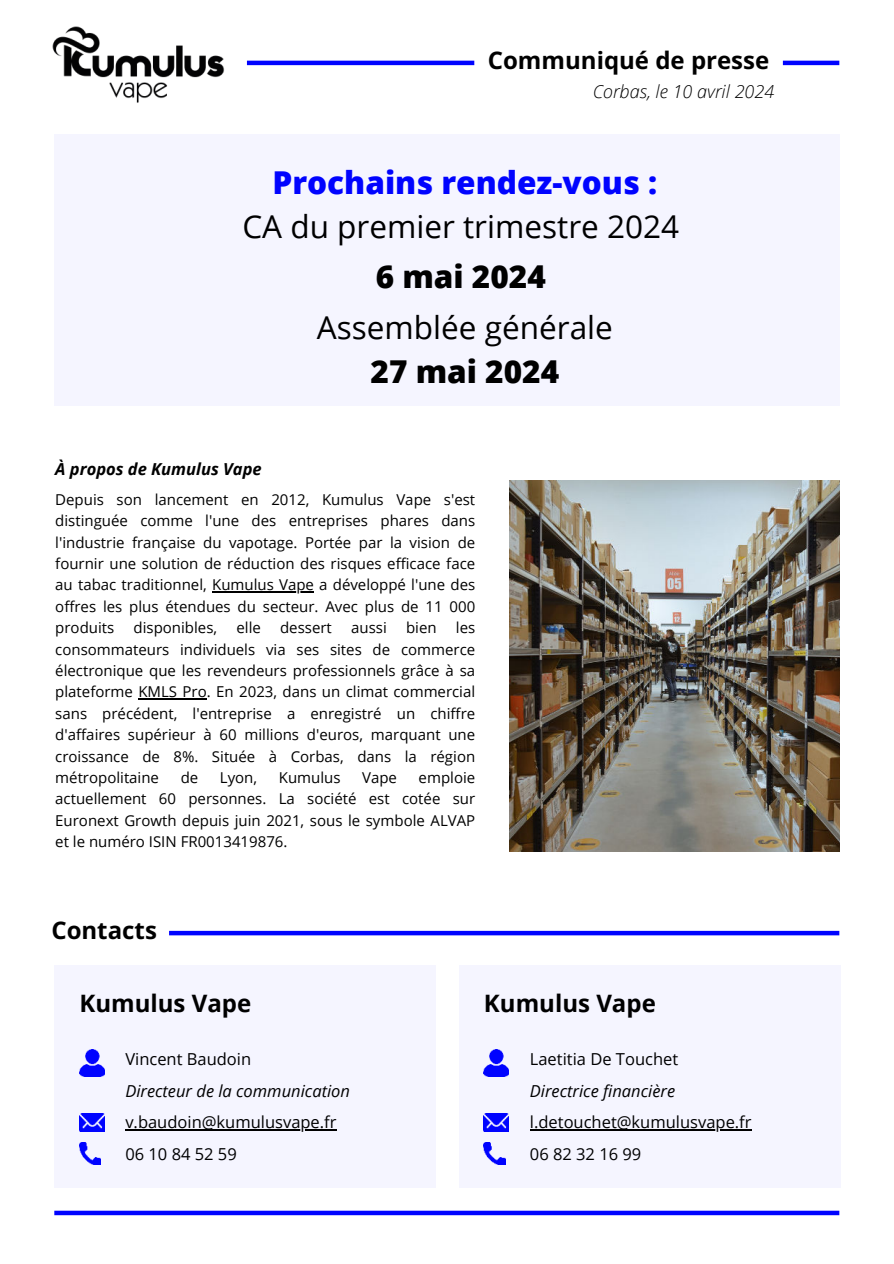
<style>
.page{position:relative;width:894px;height:1264px;background:#fff}
.page>*{position:absolute;margin:0;border:0;box-sizing:border-box;transform-origin:0 0}
.t1{font:31.5px "Open Sans";color:#000}
.t2{font:800 31.5px "Open Sans";color:#0003ff}
.t3{font:800 31.5px "Open Sans";color:#000}
.t4{font:700 24px "Open Sans";color:#000}
.t5{font:italic 300 18px "Open Sans";color:#000}
.t6{font:16.5px/31.5px "Open Sans";color:#000}
.t7{font:italic 16.5px "Open Sans";color:#000}
.t8{font:italic 700 16.5px "Open Sans";color:#000}
.t9{font:15px/21.3px "Open Sans";color:#000;text-align:justify}
</style>
<div class="page">
<div style="left:54px;top:134px;width:785px;height:272px;background:#f5f5ff"></div>
<hr style="left:782px;top:61px;width:57px;height:4px;background:#0003ff">
<hr style="left:247px;top:61px;width:227px;height:4px;background:#0003ff">
<div style="left:169px;top:930px;width:670px;height:5px;background:#0003ff"></div>
<div style="left:54px;top:1210px;width:785px;height:5px;background:#0003ff"></div>
<img style="left:52px;top:26px;width:173px;height:77px">
<img style="left:509px;top:481px;width:330px;height:370px">
<div style="left:54px;top:964px;width:381px;height:223px;background:#f5f5ff"></div>
<div style="left:458px;top:964px;width:382px;height:223px;background:#f5f5ff"></div>
<img style="left:79px;top:1142px;width:22px;height:22px">
<img style="left:484px;top:1142px;width:21px;height:22px">
<img style="left:79px;top:1113px;width:25px;height:18px">
<img style="left:484px;top:1113px;width:24px;height:18px">
<img style="left:79px;top:1049px;width:25px;height:27px">
<img style="left:484px;top:1049px;width:24px;height:27px">
<hr style="left:125px;top:1129px;width:211px;height:1px;background:#000">
<hr style="left:529px;top:1129px;width:222px;height:1px;background:#000">
<hr style="left:212px;top:591px;width:102px;height:1px;background:#000">
<hr style="left:138px;top:698px;width:69px;height:1px;background:#000">
<h2 class="t4" style="left:487px;top:44px;width:283px">Communiqué de presse</h2>
<p class="t5" style="left:592px;top:79px;width:183px">Corbas, le 10 avril 2024</p>
<h1 class="t2" style="left:272px;top:158px;width:386px">Prochains rendez-vous :</h1>
<h1 class="t1" style="left:242px;top:205px;width:438px">CA du premier trimestre 2024</h1>
<h1 class="t3" style="left:375px;top:253px;width:172px">6 mai 2024</h1>
<h1 class="t1" style="left:317px;top:306px;width:297px">Assemblée générale</h1>
<h1 class="t3" style="left:370px;top:347px;width:190px">27 mai 2024</h1>
<p class="t8" style="left:55px;top:457px;width:208px">À propos de Kumulus Vape</p>
<p class="t9" style="left:55px;top:488px;width:421px">Depuis son lancement en 2012, Kumulus Vape s'est distinguée comme l'une des entreprises phares dans l'industrie française du vapotage. Portée par la vision de fournir une solution de réduction des risques efficace face au tabac traditionnel, Kumulus Vape a développé l'une des offres les plus étendues du secteur. Avec plus de 11 000 produits</p>
<p class="t9" style="left:55px;top:616px;width:421px;text-indent:400px">les consommateurs individuels via ses sites de commerce électronique que les revendeurs professionnels grâce à sa plateforme KMLS Pro. En 2023, dans un climat commercial sans précédent, l'entreprise a enregistré un chiffre d'affaires supérieur à 60 millions d'euros, marquant une croissance de 8%. Située à Corbas, dans la région métropolitaine</p>
<p class="t9" style="left:133px;top:616px;width:85px">disponibles,</p>
<p class="t9" style="left:236px;top:616px;width:26px">elle</p>
<p class="t9" style="left:280px;top:616px;width:53px">dessert</p>
<p class="t9" style="left:351px;top:616px;width:37px">aussi</p>
<p class="t9" style="left:406px;top:616px;width:32px">bien</p>
<p class="t9" style="left:55px;top:766px;width:421px;text-indent:363px">emploie actuellement 60 personnes. La société est cotée sur Euronext Growth depuis juin 2021, sous le symbole ALVAP et le numéro ISIN FR0013419876.</p>
<p class="t9" style="left:181px;top:766px;width:19px">de</p>
<p class="t9" style="left:220px;top:766px;width:39px">Lyon,</p>
<p class="t9" style="left:279px;top:766px;width:63px">Kumulus</p>
<p class="t9" style="left:362px;top:766px;width:36px">Vape</p>
<h2 class="t4" style="left:51px;top:914px;width:107px">Contacts</h2>
<h2 class="t4" style="left:79px;top:986px;width:173px">Kumulus Vape</h2>
<h2 class="t4" style="left:484px;top:986px;width:173px">Kumulus Vape</h2>
<p class="t6" style="left:125px;top:1042px;width:127px">Vincent Baudoin</p>
<p class="t7" style="left:125px;top:1079px;width:226px">Directeur de la communication</p>
<p class="t6" style="left:125px;top:1105px;width:213px">v.baudoin@kumulusvape.fr<br>06 10 84 52 59</p>
<p class="t6" style="left:529px;top:1042px;width:150px">Laetitia De Touchet</p>
<p class="t7" style="left:529px;top:1079px;width:147px">Directrice financière</p>
<p class="t6" style="left:529px;top:1105px;width:223px">l.detouchet@kumulusvape.fr<br>06 82 32 16 99</p>
</div>
